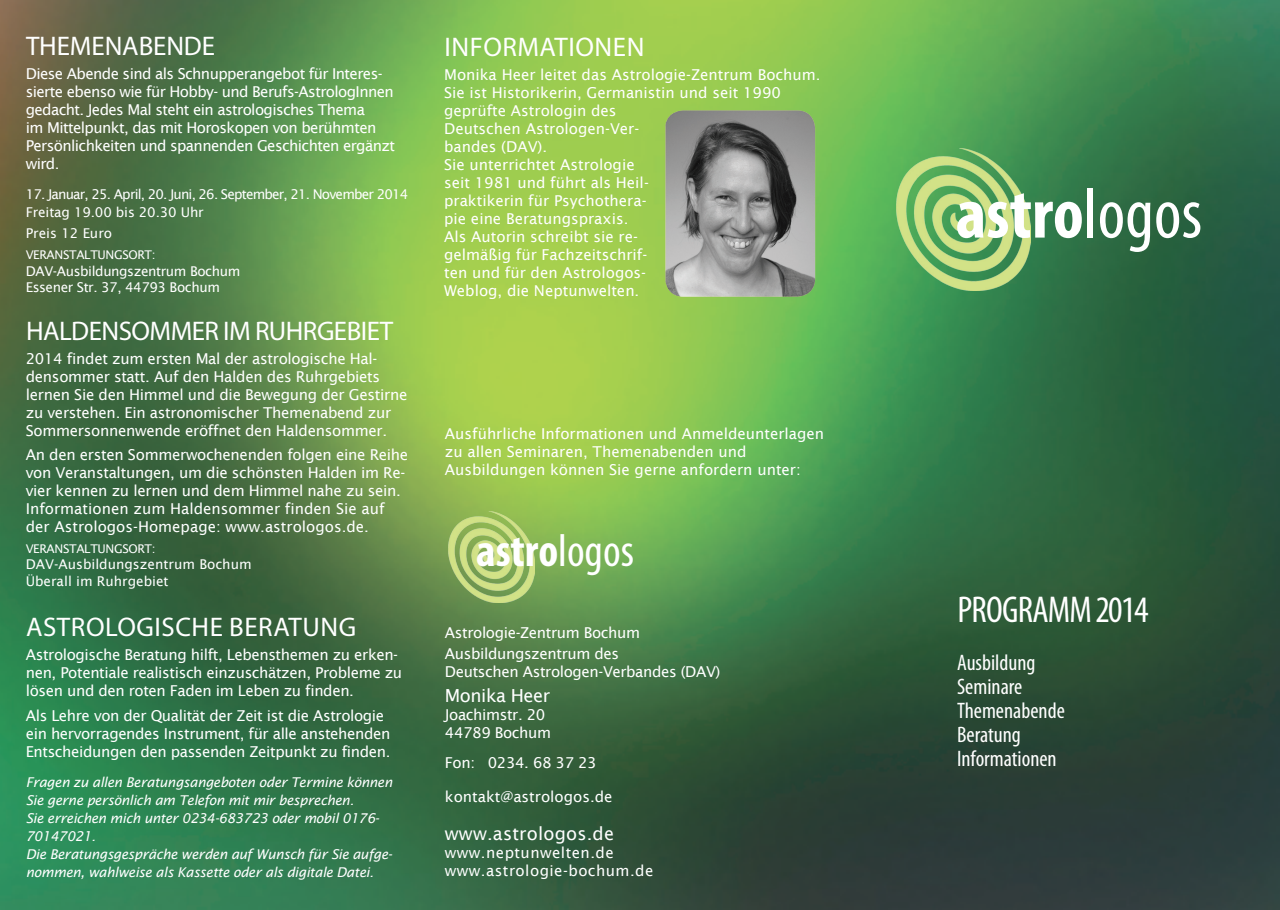
<style>
.page{position:relative;width:1280px;height:910px;background:#fff}
.page>*{position:absolute;margin:0;border:0;box-sizing:border-box;transform-origin:0 0}
.t1{font:700 condensed 72px "Myriad Pro";color:#fff}
.t2{font:700 condensed 46.05px "Myriad Pro";color:#fff}
.t3{font:condensed 37.5px "Myriad Pro";letter-spacing:-.02em;color:#fff}
.t4{font:27px "Myriad Pro";letter-spacing:-.005em;color:#fff}
.t5{font:27px "Myriad Pro";letter-spacing:.02em;color:#fff}
.t6{font:condensed 22.5px/24px "Myriad Pro";color:#fff}
.t7{font:18px "Lucida Sans";letter-spacing:.01em;color:#fff}
.t8{font:18px "Lucida Sans";letter-spacing:-.01em;color:#fff}
.t9{font:15px/18px "Lucida Sans";letter-spacing:-.02em;color:#fff}
.t10{font:15px/18px "Lucida Sans";color:#fff}
.t11{font:15px/18px "Lucida Sans";letter-spacing:-.04em;color:#fff}
.t12{font:15px/18px "Lucida Sans";letter-spacing:.03em;color:#fff}
.t13{font:italic 13.5px/18px "Lucida Sans";letter-spacing:-.025em;color:#fff}
.t14{font:13.5px/18px "Lucida Sans";letter-spacing:-.06em;color:#fff}
.t15{font:13.5px/16.5px "Lucida Sans";color:#fff}
.t16{font:13.5px/16.5px "Lucida Sans";letter-spacing:-.03em;color:#fff}
.t17{font:12px "Lucida Sans";letter-spacing:-.03em;color:#fff}
.s1{font-weight:400}
</style>
<div class="page">
<img style="left:0;top:0;width:1280px;height:910px">
<img style="left:665px;top:110px;width:150px;height:187px">
<img style="left:896px;top:149px;width:134px;height:142px">
<img style="left:448px;top:511px;width:86px;height:91px">
<h3 class="t4" style="left:26px;top:29px;width:191px">THEMENABENDE</h3>
<p class="t11" style="left:26px;top:65px;width:371px">Diese Abende sind als Schnupperangebot für Interes&shy;sierte ebenso wie für Hobby- und Berufs-AstrologInnen gedacht. Jedes Mal steht ein astrologisches Thema<br>im Mittelpunkt, das mit Horoskopen von berühmten Persönlichkeiten und spannenden Geschichten ergänzt wird.</p>
<p class="t14" style="left:26px;top:185px;width:384px">17. Januar, 25. April, 20. Juni, 26. September, 21. November 2014<br>Freitag 19.00 bis 20.30 Uhr</p>
<p class="t15" style="left:26px;top:225px;width:88px">Preis 12 Euro</p>
<p class="t17" style="left:26px;top:248px;width:30px">Veransta</p>
<p class="t17" style="left:84px;top:248px;width:15px">ltungs</p>
<p class="t17" style="left:128px;top:248px;width:29px">ort:</p>
<p class="t16" style="left:26px;top:262px;width:216px">DAV-Ausbildungszentrum Bochum<br>Essener Str. 37, 44793 Bochum</p>
<h3 class="t4" style="left:26px;top:314px;width:143px">HALDENSOMME</h3>
<h3 class="t4" style="left:205px;top:314px;width:190px">R IM RUHRGEBIET</h3>
<p class="t9" style="left:26px;top:350px;width:383px">2014 findet zum ersten Mal der astrologische Hal&shy;densommer statt. Auf den Halden des Ruhrgebiets lernen Sie den Himmel und die Bewegung der Gestirne zu verstehen. Ein astronomischer Themenabend zur Sommersonnenwende eröffnet den Haldensommer.</p>
<p class="t9" style="left:26px;top:446px;width:384px">An den ersten Sommerwochenenden folgen eine Reihe von Veranstaltungen, um die schönsten Halden im Re&shy;vier kennen zu lernen und dem Himmel nahe zu sein.<br>Informationen zum Haldensommer finden Sie auf der Astrologos-Homepage: www.astrologos.de.</p>
<p class="t17" style="left:26px;top:542px;width:30px">Veransta</p>
<p class="t17" style="left:84px;top:542px;width:15px">ltungs</p>
<p class="t17" style="left:128px;top:542px;width:29px">ort:</p>
<p class="t15" style="left:26px;top:556px;width:227px">DAV-Ausbildungszentrum Bochum<br>Überall im Ruhrgebiet</p>
<h3 class="t4" style="left:26px;top:610px;width:16px">ASTROLOGIS</h3>
<h3 class="t4" style="left:175px;top:610px;width:180px">CHE BERATU NG</h3>
<p class="t9" style="left:26px;top:645px;width:378px">Astrologische Beratung hilft, Lebensthemen zu erken&shy;nen, Potentiale realistisch einzuschätzen, Probleme zu lösen und den roten Faden im Leben zu finden.</p>
<p class="t9" style="left:26px;top:707px;width:366px">Als Lehre von der Qualität der Zeit ist die Astrologie ein hervorragendes Instrument, für alle anstehenden<br>Entscheidungen den passenden Zeitpunkt zu finden.</p>
<p class="t13" style="left:26px;top:773px;width:368px">Fragen zu allen Beratungsangeboten oder Termine können Sie gerne persönlich am Telefon mit mir besprechen.<br>Sie erreichen mich unter 0234-683723 oder mobil 0176- 70147021.<br>Die Beratungsgespräche werden auf Wunsch für Sie aufge&shy;nommen, wahlweise als Kassette oder als digitale Datei.</p>
<h3 class="t5" style="left:444px;top:31px;width:202px">INFORMATIONEN</h3>
<p class="t10" style="left:444px;top:66px;width:378px">Monika Heer leitet das Astrologie-Zentrum Bochum.<br>Sie ist Historikerin, Germanistin und seit 1990 geprüfte Astrologin des<br>Deutschen Astrologen-Ver-<br>bandes (DAV).<br>Sie unterrichtet Astrologie<br>seit 1981 und führt als Heil-<br>praktikerin für Psychothera-<br>pie eine Beratungspraxis.<br>Als Autorin schreibt sie re-<br>gelmäßig für Fachzeitschrif-<br>ten und für den Astrologos-<br>Weblog, die Neptunwelten.</p>
<p class="t10" style="left:445px;top:424px;width:381px">Ausführliche Informationen und Anmeldeunterlagen zu allen Seminaren, Themenabenden und<br>Ausbildungen können Sie gerne anfordern unter:</p>
<h2 class="t2" style="left:476px;top:521px;width:159px">astro<span class="s1">logos</span></h2>
<p class="t9" style="left:445px;top:622px;width:197px;line-height:21px">Astrologie-Zentrum Bochum<br>Ausbildungszentrum des</p>
<p class="t9" style="left:445px;top:663px;width:277px">Deutschen Astrologen-Verbandes (DAV)</p>
<p class="t8" style="left:445px;top:686px;width:107px">Monika Heer</p>
<p class="t9" style="left:445px;top:706px;width:108px">Joachimstr. 20<br>44789 Bochum</p>
<p class="t9" style="left:445px;top:754px;width:153px">Fon: 0234. 68 37 23</p>
<p class="t10" style="left:445px;top:788px;width:169px">kontakt@astrologos.de</p>
<p class="t7" style="left:445px;top:823px;width:171px">www.astrologos.de</p>
<p class="t12" style="left:445px;top:843px;width:210px">www.neptunwelten.de www.astrologie-bochum.de</p>
<h1 class="t1" style="left:956px;top:169px;width:248px">astro<span class="s1">logos</span></h1>
<h3 class="t3" style="left:957px;top:586px;width:193px">Programm 2014</h3>
<h3 class="t6" style="left:957px;top:650px;width:109px">Ausbildung<br>Seminare<br>Themenabende<br>Beratung<br>Informationen</h3>
</div>
